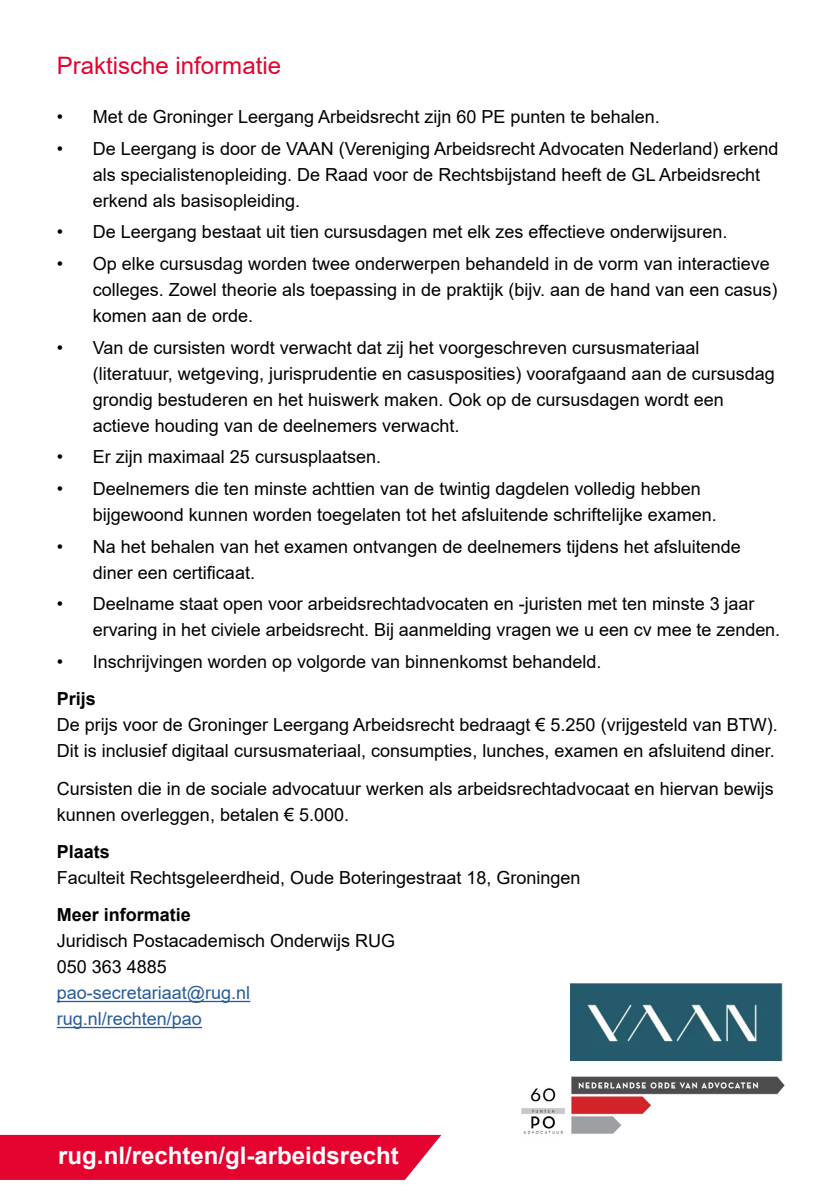
<style>
.page{position:relative;width:840px;height:1191px;background:#fff}
.page>*{position:absolute;margin:0;border:0;box-sizing:border-box;transform-origin:0 0}
.t1{font:700 24px "Arial";color:#fff}
.t2{font:24px "Arial";color:#e4032e}
.t3{font:18px/26px "Arial";color:#000}
.t4{font:18px/26px "Arial";color:#275b9b}
.t5{font:700 18px "Arial";color:#000}
</style>
<div class="page">
<hr style="left:57px;top:1000px;width:193px;height:2px;background:#275b9b">
<hr style="left:57px;top:1026px;width:145px;height:2px;background:#275b9b">
<div style="left:0;top:1134px;width:441px;height:45px;background:#e4032e"></div>
<img style="left:570px;top:983px;width:212px;height:77px">
<img style="left:521px;top:1076px;width:264px;height:58px">
<h1 class="t2" style="left:57px;top:49px;width:226px">Praktische informatie</h1>
<p class="t3" style="left:57px;top:103px;width:604px">• Met de Groninger Leergang Arbeidsrecht zijn 60 PE punten te behalen.</p>
<p class="t3" style="left:93px;top:135px;width:687px;text-indent:-36px">• De Leergang is door de VAAN (Vereniging Arbeidsrecht Advocaten Nederland) erkend als specialistenopleiding. De Raad voor de Rechtsbijstand heeft de GL Arbeidsrecht erkend als basisopleiding.</p>
<p class="t3" style="left:57px;top:219px;width:671px">• De Leergang bestaat uit tien cursusdagen met elk zes effectieve onderwijsuren.</p>
<p class="t3" style="left:93px;top:250px;width:686px;text-indent:-36px">• Op elke cursusdag worden twee onderwerpen behandeld in de vorm van interactieve colleges. Zowel theorie als toepassing in de praktijk (bijv. aan de hand van een casus) komen aan de orde.</p>
<p class="t3" style="left:93px;top:334px;width:683px;text-indent:-36px">• Van de cursisten wordt verwacht dat zij het voorgeschreven cursusmateriaal (literatuur, wetgeving, jurisprudentie en casusposities) voorafgaand aan de cursusdag grondig bestuderen en het huiswerk maken. Ook op de cursusdagen wordt een actieve houding van de deelnemers verwacht.</p>
<p class="t3" style="left:57px;top:444px;width:326px">• Er zijn maximaal 25 cursusplaatsen.</p>
<p class="t3" style="left:93px;top:475px;width:625px;text-indent:-36px">• Deelnemers die ten minste achttien van de twintig dagdelen volledig hebben bijgewoond kunnen worden toegelaten tot het afsluitende schriftelijke examen.</p>
<p class="t3" style="left:93px;top:533px;width:649px;text-indent:-36px">• Na het behalen van het examen ontvangen de deelnemers tijdens het afsluitende diner een certificaat.</p>
<p class="t3" style="left:93px;top:591px;width:688px;text-indent:-36px">• Deelname staat open voor arbeidsrechtadvocaten en -juristen met ten minste 3 jaar ervaring in het civiele arbeidsrecht. Bij aanmelding vragen we u een cv mee te zenden.</p>
<p class="t3" style="left:57px;top:648px;width:546px">• Inschrijvingen worden op volgorde van binnenkomst behandeld.</p>
<p class="t5" style="left:57px;top:686px;width:41px">Prijs</p>
<p class="t3" style="left:57px;top:712px;width:722px">De prijs voor de Groninger Leergang Arbeidsrecht bedraagt € 5.250 (vrijgesteld van BTW).<br>Dit is inclusief digitaal cursusmateriaal, consumpties, lunches, examen en afsluitend diner.</p>
<p class="t3" style="left:57px;top:775px;width:718px">Cursisten die in de sociale advocatuur werken als arbeidsrechtadvocaat en hiervan bewijs kunnen overleggen, betalen € 5.000.</p>
<p class="t5" style="left:57px;top:839px;width:55px">Plaats</p>
<p class="t3" style="left:57px;top:864px;width:525px">Faculteit Rechtsgeleerdheid, Oude Boteringestraat 18, Groningen</p>
<p class="t5" style="left:57px;top:902px;width:136px">Meer informatie</p>
<p class="t3" style="left:57px;top:928px;width:340px">Juridisch Postacademisch Onderwijs RUG<br>050 363 4885</p>
<p class="t4" style="left:57px;top:980px;width:195px">pao-secretariaat@rug.nl rug.nl/rechten/pao</p>
<h1 class="t1" style="left:58px;top:1139px;width:342px">rug.nl/rechten/gl-arbeidsrecht</h1>
</div>
